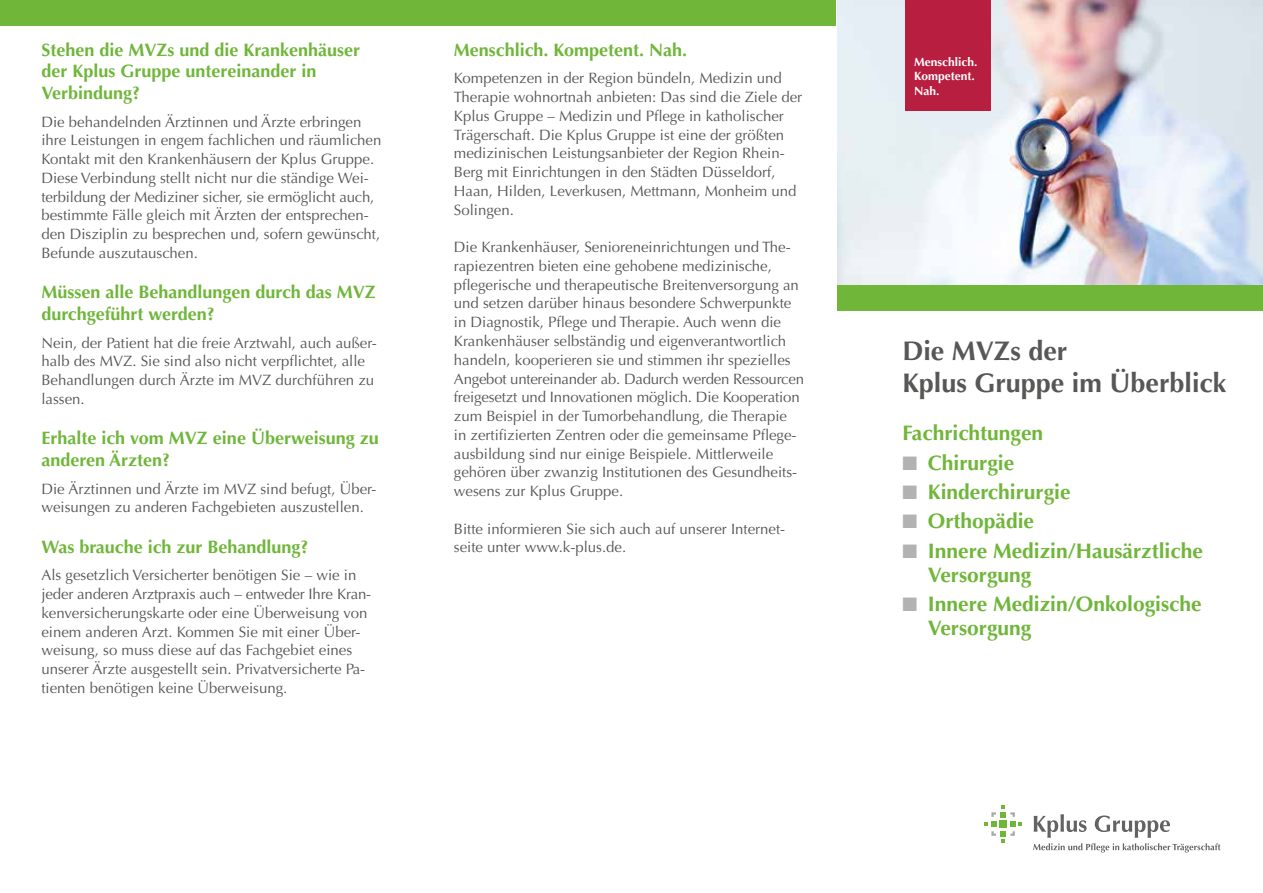
<style>
.page{position:relative;width:1263px;height:893px;background:#fff}
.page>*{position:absolute;margin:0;border:0;box-sizing:border-box;transform-origin:0 0}
.t1{font:700 27px/32.4px "Optima LT Pro";color:#575756}
.t2{font:700 21px/24px "Optima LT Pro";color:#6fb639}
.t3{font:700 18px/21.6px "Optima LT Pro";color:#6fb639}
.t4{font:15px/18.8px "Optima LT Pro";color:#575756}
.t5{font:700 12px/14.4px "Optima LT Pro";color:#fff}
.s1{color:#b3b2b2}
</style>
<div class="page">
<img style="left:838px;top:0;width:425px;height:285px">
<div style="left:0;top:0;width:836px;height:26px;background:#6fb639"></div>
<div style="left:838px;top:285px;width:425px;height:25px;background:#6fb639"></div>
<div style="left:906px;top:0;width:85px;height:111px;background:#b71e3f"></div>
<svg style="left:984px;top:805px;width:38px;height:38px"></svg>
<svg style="left:1033px;top:814px;width:187px;height:39px"></svg>
<p class="t3" style="left:41px;top:39px;width:320px">Stehen die MVZs und die Krankenhäuser der Kplus Gruppe untereinander in<br>Verbindung?</p>
<p class="t4" style="left:41px;top:112px;width:341px">Die behandelnden Ärztinnen und Ärzte erbringen ihre Leistungen in engem fachlichen und räumlichen Kontakt mit den Krankenhäusern der Kplus Gruppe.<br>Diese Verbindung stellt nicht nur die ständige Wei&shy;terbildung der Mediziner sicher, sie ermöglicht auch, bestimmte Fälle gleich mit Ärzten der entsprechen&shy;den Disziplin zu besprechen und, sofern gewünscht, Befunde auszutauschen.</p>
<p class="t3" style="left:41px;top:281px;width:336px">Müssen alle Behandlungen durch das MVZ durchgeführt werden?</p>
<p class="t4" style="left:41px;top:333px;width:337px">Nein, der Patient hat die freie Arztwahl, auch außer&shy;halb des MVZ. Sie sind also nicht verpflichtet, alle Behandlungen durch Ärzte im MVZ durchführen zu lassen.</p>
<p class="t3" style="left:41px;top:427px;width:339px">Erhalte ich vom MVZ eine Überweisung zu anderen Ärzten?</p>
<p class="t4" style="left:41px;top:479px;width:336px">Die Ärztinnen und Ärzte im MVZ sind befugt, Über&shy;weisungen zu anderen Fachgebieten auszustellen.</p>
<p class="t3" style="left:41px;top:536px;width:269px">Was brauche ich zur Behandlung?</p>
<p class="t4" style="left:41px;top:566px;width:331px">Als gesetzlich Versicherter benötigen Sie – wie in jeder anderen Arztpraxis auch – entweder Ihre Kran&shy;kenversicherungskarte oder eine Überweisung von einem anderen Arzt. Kommen Sie mit einer Über&shy;weisung, so muss diese auf das Fachgebiet eines unserer Ärzte ausgestellt sein. Privatversicherte Pa&shy;tienten benötigen keine Überweisung.</p>
<p class="t3" style="left:454px;top:39px;width:235px">Menschlich. Kompetent. Nah.</p>
<p class="t4" style="left:454px;top:69px;width:350px">Kompetenzen in der Region bündeln, Medizin und Therapie wohnortnah anbieten: Das sind die Ziele der Kplus Gruppe – Medizin und Pflege in katholischer Trägerschaft. Die Kplus Gruppe ist eine der größten medizinischen Leistungsanbieter der Region Rhein-Berg mit Einrichtungen in den Städten Düsseldorf, Haan, Hilden, Leverkusen, Mettmann, Monheim und Solingen.</p>
<p class="t4" style="left:454px;top:238px;width:352px">Die Krankenhäuser, Senioreneinrichtungen und The&shy;rapiezentren bieten eine gehobene medizinische, pflegerische und therapeutische Breitenversorgung an und setzen darüber hinaus besondere Schwerpunkte in Diagnostik, Pflege und Therapie. Auch wenn die Krankenhäuser selbständig und eigenverantwortlich handeln, kooperieren sie und stimmen ihr spezielles Angebot untereinander ab. Dadurch werden Ressourcen freigesetzt und Innovationen möglich. Die Kooperation zum Beispiel in der Tumorbehandlung, die Therapie<br>in zertifizierten Zentren oder die gemeinsame Pflege&shy;ausbildung sind nur einige Beispiele. Mittlerweile gehören über zwanzig Institutionen des Gesundheits&shy;wesens zur Kplus Gruppe.</p>
<p class="t4" style="left:454px;top:519px;width:333px">Bitte informieren Sie sich auch auf unserer Internet&shy;seite unter www.k-plus.de.</p>
<p class="t5" style="left:914px;top:54px;width:65px">Menschlich.<br>Kompetent.<br>Nah.</p>
<h1 class="t1" style="left:902px;top:334px;width:325px">Die MVZs der<br>Kplus Gruppe im Überblick</h1>
<h2 class="t2" style="left:902px;top:421px;width:142px">Fachrichtungen</h2>
<h2 class="t2" style="left:902px;top:450px;width:113px"><span class="s1">■</span> Chirurgie</h2>
<h2 class="t2" style="left:902px;top:480px;width:170px"><span class="s1">■</span> Kinderchirurgie</h2>
<h2 class="t2" style="left:902px;top:509px;width:133px"><span class="s1">■</span> Orthopädie</h2>
<h2 class="t2" style="left:928px;top:538px;width:276px;text-indent:-26px"><span class="s1">■</span> Innere Medizin/Hausärztliche<br>Versorgung</h2>
<h2 class="t2" style="left:928px;top:592px;width:275px;text-indent:-26px"><span class="s1">■</span> Innere Medizin/Onkologische<br>Versorgung</h2>
</div>
